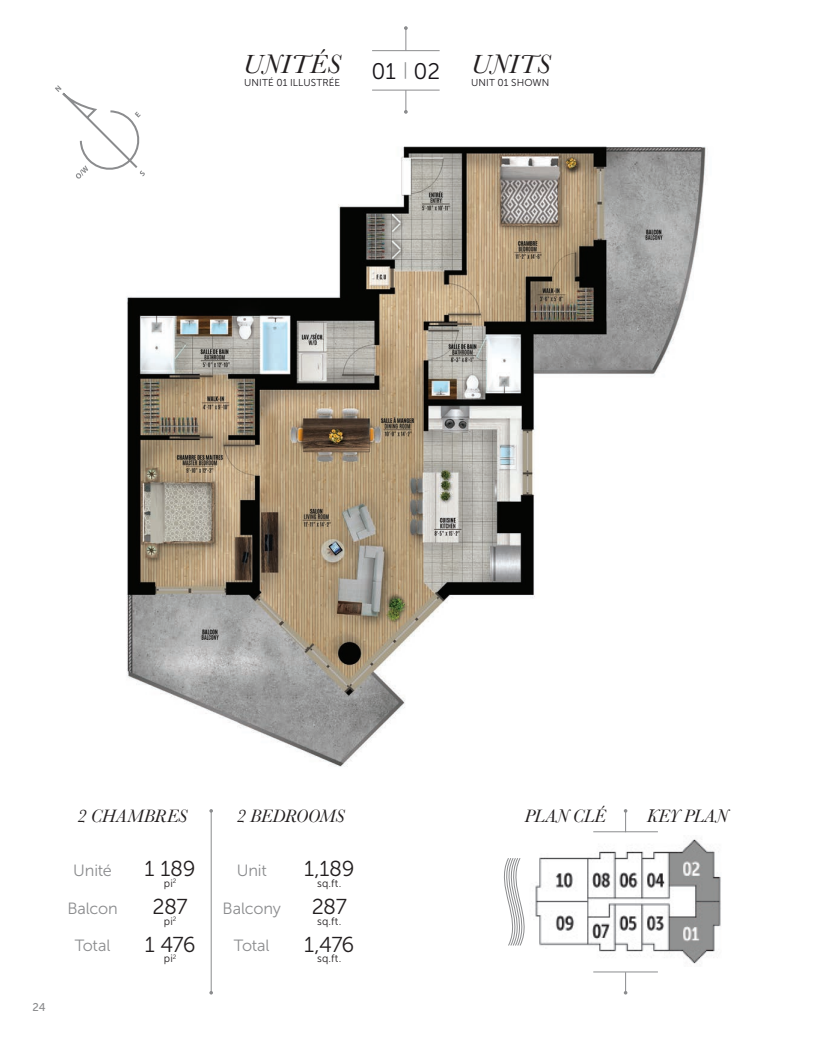
<style>
.page{position:relative;width:840px;height:1039px;background:#fff}
.page>*{position:absolute;margin:0;border:0;box-sizing:border-box;transform-origin:0 0}
.t1{font:italic 27.5px "Baskerville";letter-spacing:.015em;color:#231f20}
.t2{font:22.5px "Museo Sans 300";color:#171419}
.t3{font:21.5px "Museo Sans 300";letter-spacing:-.025em;color:#231f20}
.t4{font:italic 18.75px "Baskerville";letter-spacing:-.005em;color:#231f20}
.t5{font:italic 18.75px "Baskerville";letter-spacing:-.025em;color:#231f20}
.t6{font:16.25px "Museo Sans 300";letter-spacing:-.005em;color:#8b8c8e}
.t7{font:11.25px "Museo Sans 500";color:#8b8c8e}
.t8{font:10.75px "Museo Sans 300";letter-spacing:.01em;color:#231f20}
.t9{font:10px "Museo Sans 300";letter-spacing:.015em;color:#171419}
.s1{font-size:17.5px;color:#8b8c8e}
</style>
<div class="page">
<img style="left:126px;top:146px;width:580px;height:621px">
<svg style="left:404px;top:91px;width:4px;height:23px"></svg>
<svg style="left:404px;top:26px;width:4px;height:24px"></svg>
<hr style="left:372px;top:50px;width:67px;height:1px;background:#8b8c8e">
<hr style="left:372px;top:90px;width:67px;height:1px;background:#8b8c8e">
<svg style="left:624px;top:809px;width:3px;height:22px"></svg>
<hr style="left:593px;top:831px;width:65px;height:1px;background:#8b8c8e">
<svg style="left:624px;top:972px;width:3px;height:22px"></svg>
<hr style="left:593px;top:971px;width:65px;height:1px;background:#8b8c8e">
<hr style="left:211px;top:811px;width:1px;height:181px;background:#8b8c8e">
<img style="left:535px;top:839px;width:186px;height:125px">
<svg style="left:503px;top:858px;width:22px;height:88px"></svg>
<svg style="left:55px;top:85px;width:90px;height:94px"></svg>
<p class="t1" style="left:243px;top:46px;width:99px">UNITÉS</p>
<p class="t9" style="left:244px;top:77px;width:98px">UNITÉ 01 ILLUSTRÉE</p>
<p class="t2" style="left:371px;top:59px;width:70px">01 <span class="s1">|</span> 02</p>
<p class="t1" style="left:471px;top:46px;width:80px">UNITS</p>
<p class="t9" style="left:471px;top:77px;width:80px">UNIT 01 SHOWN</p>
<p class="t7" style="left:32px;top:1000px;width:15px">24</p>
<p class="t4" style="left:78px;top:803px;width:111px">2 CHAMBRES</p>
<p class="t5" style="left:237px;top:803px;width:109px">2 BEDROOMS</p>
<p class="t6" style="left:73px;top:861px;width:40px">Unité</p>
<p class="t6" style="left:67px;top:899px;width:52px">Balcon</p>
<p class="t6" style="left:75px;top:937px;width:37px">Total</p>
<p class="t3" style="left:145px;top:857px;width:52px">1 189</p>
<p class="t8" style="left:164px;top:877px;width:14px">pi<sup>2</sup></p>
<p class="t3" style="left:152px;top:895px;width:37px">287</p>
<p class="t8" style="left:164px;top:915px;width:14px">pi<sup>2</sup></p>
<p class="t3" style="left:145px;top:932px;width:52px">1 476</p>
<p class="t8" style="left:164px;top:953px;width:14px">pi<sup>2</sup></p>
<p class="t6" style="left:237px;top:861px;width:32px">Unit</p>
<p class="t6" style="left:223px;top:899px;width:60px">Balcony</p>
<p class="t6" style="left:234px;top:937px;width:37px">Total</p>
<p class="t3" style="left:304px;top:857px;width:52px">1,189</p>
<p class="t8" style="left:317px;top:877px;width:26px">sq.ft.</p>
<p class="t3" style="left:312px;top:895px;width:37px">287</p>
<p class="t8" style="left:317px;top:915px;width:26px">sq.ft.</p>
<p class="t3" style="left:304px;top:932px;width:52px">1,476</p>
<p class="t8" style="left:317px;top:953px;width:26px">sq.ft.</p>
<p class="t4" style="left:524px;top:803px;width:83px">PLAN CLÉ</p>
<p class="t4" style="left:647px;top:803px;width:82px">KEY PLAN</p>
</div>
